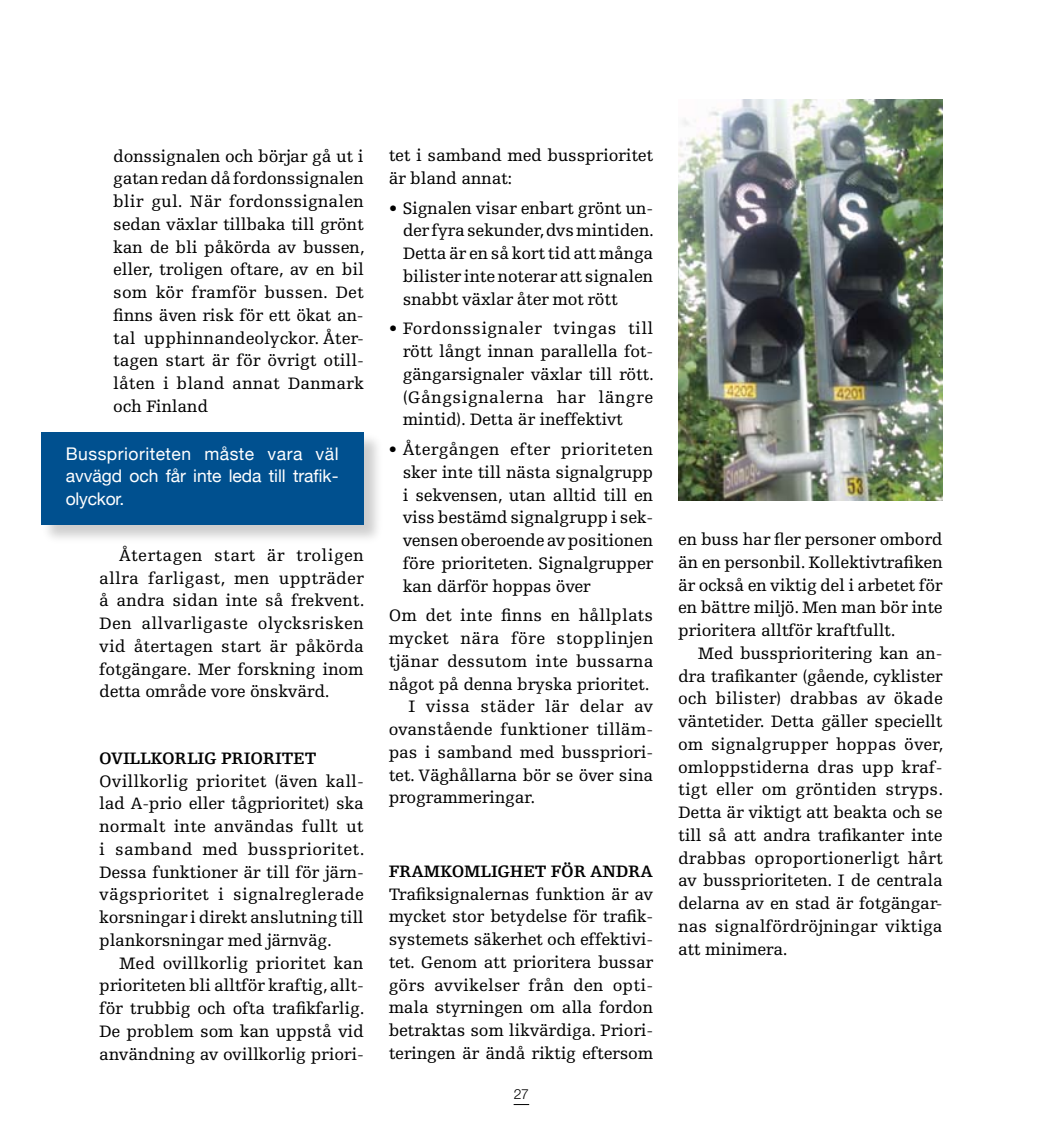
<style>
.page{position:relative;width:1042px;height:1141px;background:#fff}
.page>*{position:absolute;margin:0;border:0;box-sizing:border-box;transform-origin:0 0}
.t1{font:17.5px/22.8px "Egyptienne F";letter-spacing:-.015em;color:#000;text-align:justify}
.t2{font:17.5px/22.8px "Helvetica Neue";letter-spacing:-.005em;color:#fff;text-align:justify}
.t3{font:700 17.5px "Egyptienne F";letter-spacing:-.015em;color:#000}
.t4{font:17.5px "Egyptienne F";letter-spacing:.02em;color:#000}
.t5{font:300 14px "Helvetica Neue";color:#000}
</style>
<div class="page">
<div style="left:40px;top:430px;width:345px;height:116px;background:#000;opacity:.2"></div>
<div style="left:41px;top:432px;width:322px;height:92px;background:#00508f"></div>
<svg style="left:513px;top:1104px;width:16px;height:1px"></svg>
<img style="left:678px;top:99px;width:265px;height:401px">
<p class="t1" style="left:113px;top:145px;width:253px">donssignalen och börjar gå ut i gatan redan då fordonssignalen blir gul. När fordonssignalen sedan växlar tillbaka till grönt kan de bli påkörda av bussen, eller, troligen oftare, av en bil som kör framför bussen. Det finns även risk för ett ökat an&shy;tal upphinnandeolyckor. Åter&shy;tagen start är för övrigt otil - låten i bland annat Danmark och Finland</p>
<p class="t1" style="left:389px;top:144px;width:266px">tet i samband med bussprioritet är bland annat:</p>
<p class="t1" style="left:403px;top:197px;width:253px;text-indent:-14px">• Signalen visar enbart grönt un&shy;der fyra sekunder, dvs mintiden.<br>Detta är en så kort tid att många bilister inte noterar att signalen snabbt växlar åter mot rött</p>
<p class="t1" style="left:403px;top:318px;width:253px;text-indent:-14px">• Fordonssignaler tvingas till rött långt innan parallella fot&shy;gängarsignaler växlar till rött. (Gångsignalerna har längre mintid). Detta är ineffektivt</p>
<p class="t1" style="left:403px;top:438px;width:252px;text-indent:-14px">• Återgången efter prioriteten sker inte till nästa signalgrupp i sekvensen, utan alltid till en viss bestämd signalgrupp i sek&shy;vensen oberoende av positionen före prioriteten. Signalgrupper kan därför hoppas över</p>
<p class="t1" style="left:389px;top:605px;width:266px">Om det inte finns en hållplats</p>
<p class="t4" style="left:389px;top:629px;width:266px">mycket nära före stopplinjen</p>
<p class="t1" style="left:389px;top:650px;width:266px">tjänar dessutom inte bussarna</p>
<p class="t1" style="left:389px;top:673px;width:262px">något på denna bryska prioritet.</p>
<p class="t1" style="left:408px;top:696px;width:246px">I vissa städer lär delar av</p>
<p class="t1" style="left:389px;top:718px;width:266px">ovanstående funktioner tilläm-</p>
<p class="t1" style="left:389px;top:741px;width:266px">pas i samband med busspriori-</p>
<p class="t1" style="left:389px;top:764px;width:266px">tet. Väghållarna bör se över sina</p>
<p class="t1" style="left:389px;top:787px;width:148px">programmeringar.</p>
<p class="t2" style="left:66px;top:442px;width:274px">Bussprioriteten måste vara väl avvägd och får inte leda till trafik&shy;olyckor.</p>
<p class="t1" style="left:99px;top:544px;width:267px;text-indent:20px">Återtagen start är troligen allra farligast, men uppträder å andra sidan inte så frekvent.<br>Den allvarligaste olycksrisken vid återtagen start är påkörda fotgängare. Mer forskning inom detta område vore önskvärd.</p>
<p class="t3" style="left:99px;top:748px;width:219px">OVILLKORLIG PRIORITET</p>
<p class="t1" style="left:99px;top:770px;width:267px">Ovillkorlig prioritet (även kal - lad A-prio eller tågprioritet) ska normalt inte användas fullt ut i samband med bussprioritet.<br>Dessa funktioner är till för järn&shy;vägsprioritet i signalreglerade korsningar i direkt anslutning till plankorsningar med järnväg.</p>
<p class="t1" style="left:99px;top:952px;width:267px;text-indent:20px">Med ovillkorlig prioritet kan prioriteten bli alltför kraftig, allt&shy;för trubbig och ofta trafikfarlig.<br>De problem som kan uppstå vid användning av ovillkorlig priori-</p>
<p class="t3" style="left:389px;top:862px;width:266px">FRAMKOMLIGHET FÖR ANDRA</p>
<p class="t1" style="left:389px;top:883px;width:266px">Trafiksignalernas funktion är av mycket stor betydelse för trafik&shy;systemets säkerhet och effektivi&shy;tet. Genom att prioritera bussar görs avvikelser från den opti&shy;mala styrningen om alla fordon betraktas som likvärdiga. Priori&shy;teringen är ändå riktig eftersom</p>
<p class="t5" style="left:514px;top:1086px;width:17px">27</p>
<p class="t1" style="left:678px;top:528px;width:266px">en buss har fler personer ombord än en personbil. Kollektivtrafiken är också en viktig del i arbetet för en bättre miljö. Men man bör inte prioritera alltför kraftfullt.</p>
<p class="t1" style="left:678px;top:642px;width:267px;text-indent:20px">Med bussprioritering kan an&shy;dra trafikanter (gående, cyklister och bilister) drabbas av ökade väntetider. Detta gäller speciellt om signalgrupper hoppas över, omloppstiderna dras upp kraf&shy;tigt eller om gröntiden stryps.<br>Detta är viktigt att beakta och se till så att andra trafikanter inte drabbas oproportionerligt hårt av bussprioriteten. I de centrala delarna av en stad är fotgängar&shy;nas signalfördröjningar viktiga att minimera.</p>
</div>
